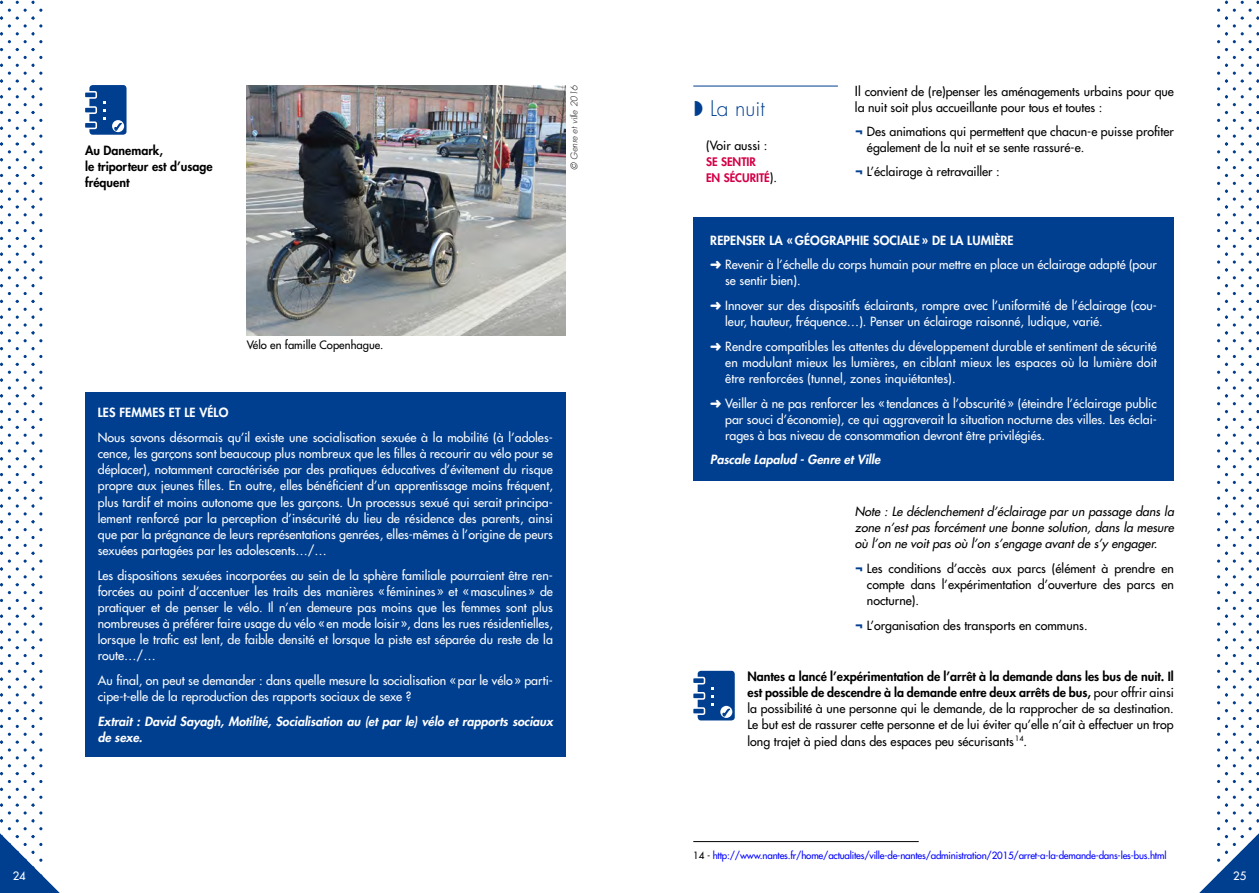
<style>
.page{position:relative;width:1259px;height:893px;background:#fff}
.page>*{position:absolute;margin:0;border:0;box-sizing:border-box;transform-origin:0 0}
.t1{font:300 21px "Futura Std";color:#003f90}
.t2{font:500 12.3px/16px "Futura Std";color:#fff}
.t3{font:500 12.3px/16px "Futura Std";color:#000}
.t4{font:italic 500 12.3px/16px "Futura Std";color:#000;text-align:justify}
.t5{font:italic 800 12.3px/16px "Futura Std";color:#fff}
.t6{font:800 12.3px/16px "Futura Std";color:#000}
.t7{font:800 12.3px "Futura Std";letter-spacing:.01em;color:#fff}
.t8{font:800 11.55px/15.8px "Futura Std";color:#d40046}
.t9{font:500 11.25px "Futura Std";color:#000}
.t10{font:500 11.25px "Futura Std";color:#fff}
.t11{font:500 9.75px "Futura Std";letter-spacing:-.02em;color:#00f}
.t12{font:italic 300 9px "Futura Std";color:#000}
.s1{font-weight:500;font-size:12.3px;color:#000}
.s2{font-size:13.5px}
.s3{font-weight:700;color:#003f90}
.s4{font-weight:800}
.s5{color:#000}
</style>
<div class="page">
<svg style="left:1199px;top:1px;width:60px;height:892px"></svg>
<svg style="left:0;top:1px;width:60px;height:892px"></svg>
<hr style="left:693px;top:86px;width:145px;height:1px;background:#003f90">
<div style="left:85px;top:392px;width:481px;height:365px;background:#003f90"></div>
<img style="left:247px;top:85px;width:319px;height:251px">
<hr style="left:693px;top:841px;width:225px;height:1px;background:#000">
<div style="left:693px;top:218px;width:481px;height:263px;background:#003f90"></div>
<div style="left:89px;top:85px;width:37px;height:50px;background:#003f90;border-radius:3px"></div>
<div style="left:84px;top:92px;width:12px;height:6px;background:#003f90;border-radius:2px"></div>
<div style="left:84px;top:91px;width:13px;height:8px;border:2px solid #fff;border-radius:2px"></div>
<div style="left:84px;top:107px;width:12px;height:6px;background:#003f90;border-radius:2px"></div>
<div style="left:84px;top:106px;width:13px;height:8px;border:2px solid #fff;border-radius:2px"></div>
<div style="left:84px;top:122px;width:12px;height:6px;background:#003f90;border-radius:2px"></div>
<div style="left:84px;top:121px;width:13px;height:8px;border:2px solid #fff;border-radius:2px"></div>
<svg style="left:103px;top:101px;width:3px;height:19px"></svg>
<svg style="left:112px;top:120px;width:12px;height:12px"></svg>
<div style="left:697px;top:671px;width:38px;height:49px;background:#003f90;border-radius:3px"></div>
<div style="left:692px;top:677px;width:12px;height:7px;background:#003f90;border-radius:2px"></div>
<div style="left:692px;top:677px;width:13px;height:7px;border:2px solid #fff;border-radius:2px"></div>
<div style="left:692px;top:693px;width:12px;height:6px;background:#003f90;border-radius:2px"></div>
<div style="left:692px;top:692px;width:13px;height:8px;border:2px solid #fff;border-radius:2px"></div>
<div style="left:692px;top:708px;width:12px;height:6px;background:#003f90;border-radius:2px"></div>
<div style="left:692px;top:707px;width:13px;height:8px;border:2px solid #fff;border-radius:2px"></div>
<svg style="left:711px;top:695px;width:3px;height:11px"></svg>
<svg style="left:720px;top:706px;width:12px;height:12px"></svg>
<svg style="left:113px;top:122px;width:9px;height:11px"></svg>
<svg style="left:722px;top:707px;width:8px;height:11px"></svg>
<p class="t6" style="left:85px;top:142px;width:129px">Au Danemark,<br>le triporteur est d’usage fréquent</p>
<p class="t12" style="left:568px;top:170px;width:87px;rotate:-90deg">© Genre et ville 2016</p>
<p class="t9" style="left:247px;top:338px;width:138px">Vélo en famille Copenhague.</p>
<p class="t7" style="left:98px;top:405px;width:132px">Les f emmes et le vélo</p>
<p class="t2" style="left:98px;top:429px;width:457px;text-align:justify">Nous savons désormais qu’il existe une socialisation sexuée à la mobilité (à l’adoles&shy;cence, les garçons sont beaucoup plus nombreux que les filles à recourir au vélo pour se déplacer), notamment caractérisée par des pratiques éducatives d’évitement du risque propre aux jeunes filles. En outre, elles bénéficient d’un apprentissage moins fréquent, plus tardif et moins autonome que les garçons. Un processus sexué qui serait principa&shy;lement renforcé par la perception d’insécurité du lieu de résidence des parents, ainsi que par la prégnance de leurs représentations genrées, elles-mêmes à l’origine de peurs sexuées partagées par les adolescents…/…</p>
<p class="t2" style="left:98px;top:567px;width:456px;text-align:justify">Les dispositions sexuées incorporées au sein de la sphère familiale pourraient être ren&shy;forcées au point d’accentuer les traits des manières «féminines» et «masculines» de pratiquer et de penser le vélo. Il n’en demeure pas moins que les femmes sont plus nombreuses à préférer faire usage du vélo «en mode loisir», dans les rues résidentielles, lorsque le trafic est lent, de faible densité et lorsque la piste est séparée du reste de la route…/…</p>
<p class="t2" style="left:98px;top:672px;width:456px">Au final, on peut se demander : dans quelle mesure la socialisation «par le vélo» parti&shy;cipe-t-elle de la reproduction des rapports sociaux de sexe ?</p>
<p class="t5" style="left:98px;top:713px;width:457px">Extrait : David Sayagh, Motilité, Socialisation au (et par le) vélo et rapports sociaux de sexe.</p>
<h1 class="t1" style="left:710px;top:96px;width:56px">La nuit</h1>
<p class="t3" style="left:706px;top:138px;width:63px">(Voir aussi :</p>
<p class="t8" style="left:706px;top:154px;width:73px">se sentir<br>EN SÉCURITÉ<span class="s1">).</span></p>
<p class="t3" style="left:855px;top:84px;width:320px"><span class="s2">I</span>l convient de (re)penser les aménagements urbains pour que la nuit soit plus accueillante pour tous et toutes :</p>
<p class="t3" style="left:867px;top:124px;width:308px;text-indent:-12px"><span class="s3">¬</span> Des animations qui permettent que chacun-e puisse profiter également de la nuit et se sente rassuré-e.</p>
<p class="t3" style="left:855px;top:164px;width:146px"><span class="s3">¬</span> L’éclairage à retravailler :</p>
<p class="t2" style="left:710px;top:228px;width:448px;line-height:24.6px;text-align:center"><span class="s4">ie sociale » de la lumière<br></span>➜ Revenir à l’échelle du corps humain pour mettre en place un éclairage adapté (pour</p>
<p class="t2" style="left:710px;top:269px;width:448px;line-height:24.6px;text-indent:15px">se sentir bien).<br>➜ Innover sur des dispositifs éclairants, rompre avec l’uniformité de l’éclairage (cou-</p>
<p class="t2" style="left:710px;top:309px;width:448px;line-height:24.6px;text-indent:15px">leur, hauteur, fréquence…). Penser un éclairage raisonné, ludique, varié.<br>➜ Rendre compatibles les attentes du développement durable et sentiment de sécurité</p>
<p class="t2" style="left:725px;top:354px;width:433px">en modulant mieux les lumières, en ciblant mieux les espaces où la lumière doit être renforcées (tunnel, zones inquiétantes).</p>
<p class="t2" style="left:725px;top:395px;width:433px;text-align:justify;text-indent:-15px">➜ Veiller à ne pas renforcer les «tendances à l’obscurité» (éteindre l’éclairage public par souci d’économie), ce qui aggraverait la situation nocturne des villes. Les éclai&shy;rages à bas niveau de consommation devront être privilégiés.</p>
<p class="t5" style="left:710px;top:452px;width:171px">Pascale Lapalud - Genre et Ville</p>
<p class="t7" style="left:710px;top:232px;width:135px">Repenser la « géograph</p>
<p class="t4" style="left:855px;top:504px;width:320px">Note : Le déclenchement d’éclairage par un passage dans la zone n’est pas forcément une bonne solution, dans la mesure où l’on ne voit pas où l’on s’engage avant de s’y engager.</p>
<p class="t3" style="left:867px;top:561px;width:308px;text-align:justify;text-indent:-12px"><span class="s3">¬</span> Les conditions d’accès aux parcs (élément à prendre en compte dans l’expérimentation d’ouverture des parcs en nocturne).</p>
<p class="t3" style="left:855px;top:617px;width:234px"><span class="s3">¬</span> L’organisation des transports en communs.</p>
<p class="t3" style="left:747px;top:668px;width:428px;text-align:justify"><span class="s4">Nantes a lancé l’expérimentation de l’arrêt à la demande dans les bus de nuit. Il est possible de descendre à la demande entre deux arrêts de bus,</span> pour offrir ainsi la possibilité à une personne qui le demande, de la rapprocher de sa destination.<br>Le but est de rassurer cette personne et de lui éviter qu’elle n’ait à effectuer un trop long trajet à pied dans des espaces peu sécurisants <sup>14</sup>.</p>
<p class="t11" style="left:693px;top:849px;width:475px"><span class="s5">14 -</span> http://www.nantes.fr/home/actualites/ville-de-nantes/administration/2015/arret-a-la-demande-dans-les-bus.html</p>
<p class="t10" style="left:13px;top:869px;width:15px">24</p>
<p class="t10" style="left:1233px;top:869px;width:15px">25</p>
</div>
